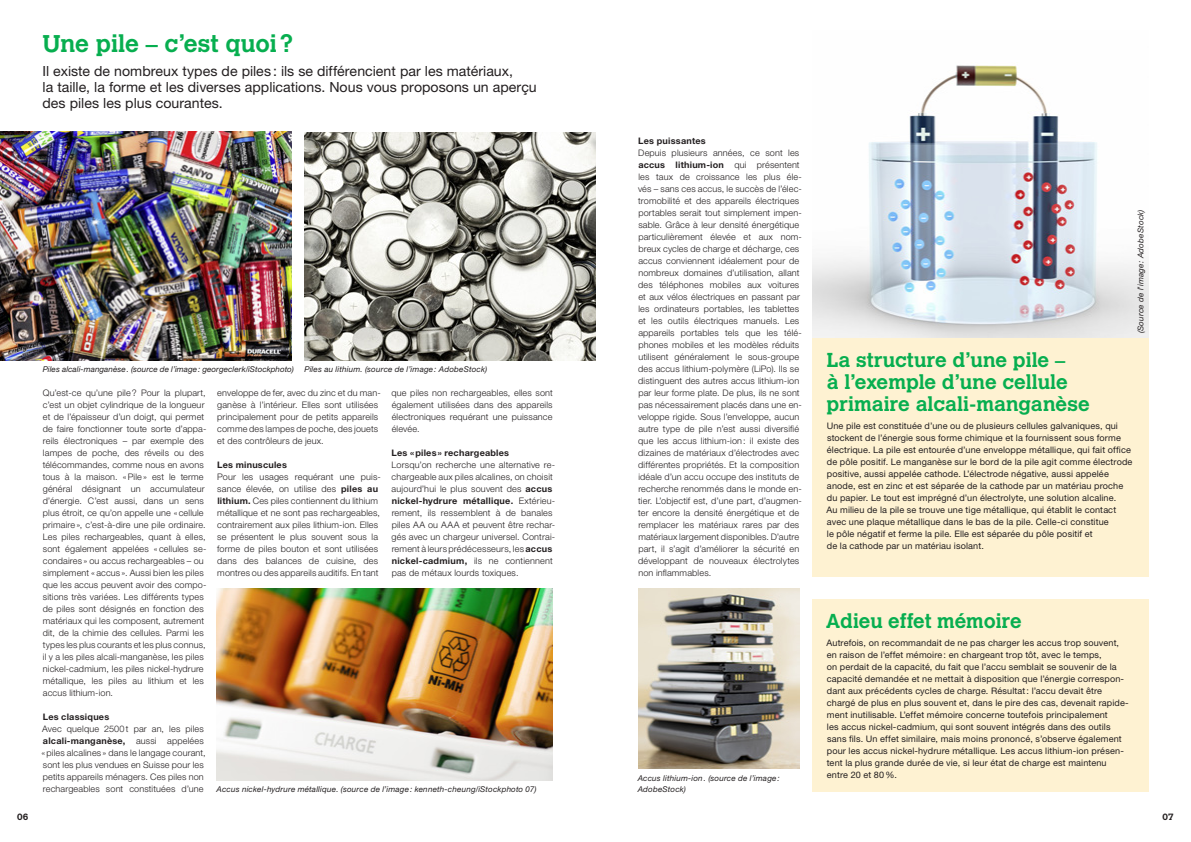
<style>
.page{position:relative;width:1191px;height:842px;background:#fff}
.page>*{position:absolute;margin:0;border:0;box-sizing:border-box;transform-origin:0 0}
.t1{font:700 24px "Calvert MT Std";color:#07ae4f}
.t2{font:700 20px/22px "Calvert MT Std";color:#07ae4f}
.t3{font:14px/16px "Helvetica Neue LT Std";color:#231f20}
.t4{font:300 9px/12px "Helvetica Neue LT Std";letter-spacing:.015em;color:#231f20}
.t5{font:9px/12px "Helvetica Neue LT Std";letter-spacing:.015em;color:#231f20}
.t6{font:700 9px "Helvetica Neue LT Std";letter-spacing:.025em;color:#231f20}
.t7{font:700 9px "Calvert MT Std";color:#231f20}
.t8{font:italic 8px/11px "Helvetica Neue LT Std";letter-spacing:.02em;color:#231f20}
.s1{font-weight:700}
</style>
<div class="page">
<img style="left:812px;top:65px;width:336px;height:273px">
<div style="left:812px;top:599px;width:336px;height:193px;background:#fef2d2"></div>
<img style="left:0;top:132px;width:291px;height:228px">
<img style="left:304px;top:132px;width:291px;height:228px">
<img style="left:217px;top:588px;width:336px;height:192px">
<img style="left:638px;top:588px;width:161px;height:180px">
<div style="left:812px;top:338px;width:336px;height:238px;background:#fef2d2"></div>
<p class="t1" style="left:43px;top:28px;width:252px">Une pile – c’est quoi?</p>
<p class="t3" style="left:43px;top:63px;width:496px">Il existe de nombreux types de piles : ils se différencient par les matériaux,<br>la taille, la forme et les diverses applications. Nous vous proposons un aperçu des piles les plus courantes.</p>
<p class="t7" style="left:17px;top:811px;width:13px">06</p>
<p class="t8" style="left:43px;top:364px;width:253px">Piles alcali-manganèse. (source de l’image: georgeclerk/iStockphoto)</p>
<p class="t8" style="left:304px;top:364px;width:184px">Piles au lithium. (source de l’image : AdobeStock)</p>
<p class="t4" style="left:217px;top:387px;width:165px">enveloppe de fer, avec du zinc et du man&shy;ganèse à l’intérieur. Elles sont utilisées principalement pour de petits appareils comme des lampes de poche, des jouets et des contrôleurs de jeux.</p>
<p class="t6" style="left:217px;top:459px;width:71px">Les minuscules</p>
<p class="t4" style="left:217px;top:471px;width:165px">Pour les usages requérant une puis&shy;sance élevée, on utilise des <span class="s1">piles au lithium.</span> Ces piles contiennent du lithium métallique et ne sont pas rechargeables, contrairement aux piles lithium-ion. Elles se présentent le plus souvent sous la forme de piles bouton et sont utilisées dans des balances de cuisine, des montres ou des appareils auditifs. En tant</p>
<p class="t4" style="left:43px;top:387px;width:165px">Qu’est-ce qu’une pile ? Pour la plupart, c’est un objet cylindrique de la longueur et de l’épaisseur d’un doigt, qui permet de faire fonctionner toute sorte d’appa&shy;reils électroniques – par exemple des lampes de poche, des réveils ou des télécommandes, comme nous en avons tous à la maison. «Pile » est le terme général désignant un accumulateur d’énergie. C’est aussi, dans un sens plus étroit, ce qu’on appelle une « cellule primaire », c’est-à-dire une pile ordinaire.<br>Les piles rechargeables, quant à elles, sont également appelées « cellules se&shy;condaires » ou accus rechargeables – ou simplement « accus ». Aussi bien les piles que les accus peuvent avoir des compo&shy;sitions très variées. Les différents types de piles sont désignés en fonction des matériaux qui les composent, autrement dit, de la chimie des cellules. Parmi les types les plus courants et les plus connus, il y a les piles alcali-manganèse, les piles nickel-cadmium, les piles nickel-hydrure métallique, les piles au lithium et les accus lithium-ion.</p>
<p class="t6" style="left:43px;top:711px;width:68px">Les classiques</p>
<p class="t4" style="left:41px;top:723px;width:166px">Avec quelque 2500t par an, les piles <span class="s1">alcali-manganèse,</span> aussi appelées «piles alcalines » dans le langage courant, sont les plus vendues en Suisse pour les petits appareils ménagers. Ces piles non rechargeables sont constituées d’une</p>
<p class="t4" style="left:391px;top:387px;width:163px;text-align:justify">que piles non rechargeables, elles sont également utilisées dans des appareils électroniques requérant une puissance élevée.</p>
<p class="t6" style="left:391px;top:447px;width:119px">Les «piles » rechargeables</p>
<p class="t4" style="left:391px;top:459px;width:165px">Lorsqu’on recherche une alternative re&shy;chargeable aux piles alcalines, on choisit aujourd’hui le plus souvent des <span class="s1">accus nickel-hydrure métallique.</span> Extérieu&shy;rement, ils ressemblent à de banales piles AA ou AAA et peuvent être rechar&shy;gés avec un chargeur universel. Contrai&shy;rement à leurs prédécesseurs, les <span class="s1">accus nickel-cadmium,</span> ils ne contiennent pas de métaux lourds toxiques.</p>
<p class="t8" style="left:217px;top:784px;width:322px">Accus nickel-hydrure métallique. (source de l’image : kenneth-cheung/iStockphoto 07)</p>
<p class="t6" style="left:638px;top:135px;width:69px">Les puissantes</p>
<p class="t4" style="left:638px;top:147px;width:165px">Depuis plusieurs années, ce sont les <span class="s1">accus lithium-ion</span> qui présentent les taux de croissance les plus éle&shy;vés – sans ces accus, le succès de l’élec&shy;tromobilité et des appareils électriques portables serait tout simplement impen&shy;sable. Grâce à leur densité énergétique particulièrement élevée et aux nom&shy;breux cycles de charge et décharge, ces accus conviennent idéalement pour de nombreux domaines d’utilisation, allant des téléphones mobiles aux voitures et aux vélos électriques en passant par les ordinateurs portables, les tablettes et les outils électriques manuels. Les appareils portables tels que les télé&shy;phones mobiles et les modèles réduits utilisent généralement le sous-groupe des accus lithium-polymère (LiPo). Ils se distinguent des autres accus lithium-ion par leur forme plate. De plus, ils ne sont pas nécessairement placés dans une en&shy;veloppe rigide. Sous l’enveloppe, aucun autre type de pile n’est aussi diversifié que les accus lithium-ion : il existe des dizaines de matériaux d’électrodes avec différentes propriétés. Et la composition idéale d’un accu occupe des instituts de recherche renommés dans le monde en&shy;tier. L’objectif est, d’une part, d’augmen&shy;ter encore la densité énergétique et de remplacer les matériaux rares par des matériaux largement disponibles. D’autre part, il s’agit d’améliorer la sécurité en développant de nouveaux électrolytes non inflammables.</p>
<p class="t8" style="left:637px;top:773px;width:144px">Accus lithium-ion. (source de l’image :<br>AdobeStock)</p>
<p class="t8" style="left:1135px;top:333px;width:126px;rotate:-90deg">(Source de l’image : AdobeStock)</p>
<p class="t2" style="left:826px;top:349px;width:265px">La structure d’une pile –<br>à l’exemple d’une cellule primaire alcali-manganèse</p>
<p class="t5" style="left:826px;top:419px;width:307px">Une pile est constituée d’une ou de plusieurs cellules galvaniques, qui stockent de l’énergie sous forme chimique et la fournissent sous forme électrique. La pile est entourée d’une enveloppe métallique, qui fait office de pôle positif. Le manganèse sur le bord de la pile agit comme électrode positive, aussi appelée cathode. L’électrode négative, aussi appelée anode, est en zinc et est séparée de la cathode par un matériau proche du papier. Le tout est imprégné d’un électrolyte, une solution alcaline.<br>Au milieu de la pile se trouve une tige métallique, qui établit le contact avec une plaque métallique dans le bas de la pile. Celle-ci constitue<br>le pôle négatif et ferme la pile. Elle est séparée du pôle positif et<br>de la cathode par un matériau isolant.</p>
<p class="t2" style="left:826px;top:610px;width:197px">Adieu effet mémoire</p>
<p class="t5" style="left:826px;top:637px;width:304px">Autrefois, on recommandait de ne pas charger les accus trop souvent, en raison de l’effet mémoire : en chargeant trop tôt, avec le temps,<br>on perdait de la capacité, du fait que l’accu semblait se souvenir de la capacité demandée et ne mettait à disposition que l’énergie correspon&shy;dant aux précédents cycles de charge. Résultat: l’accu devait être chargé de plus en plus souvent et, dans le pire des cas, devenait rapide&shy;ment inutilisable. L’effet mémoire concerne toutefois principalement<br>les accus nickel-cadmium, qui sont souvent intégrés dans des outils sans fils. Un effet similaire, mais moins prononcé, s’observe également pour les accus nickel-hydrure métallique. Les accus lithium-ion présen&shy;tent la plus grande durée de vie, si leur état de charge est maintenu entre 20 et 80%.</p>
<p class="t7" style="left:1162px;top:811px;width:13px">07</p>
</div>
